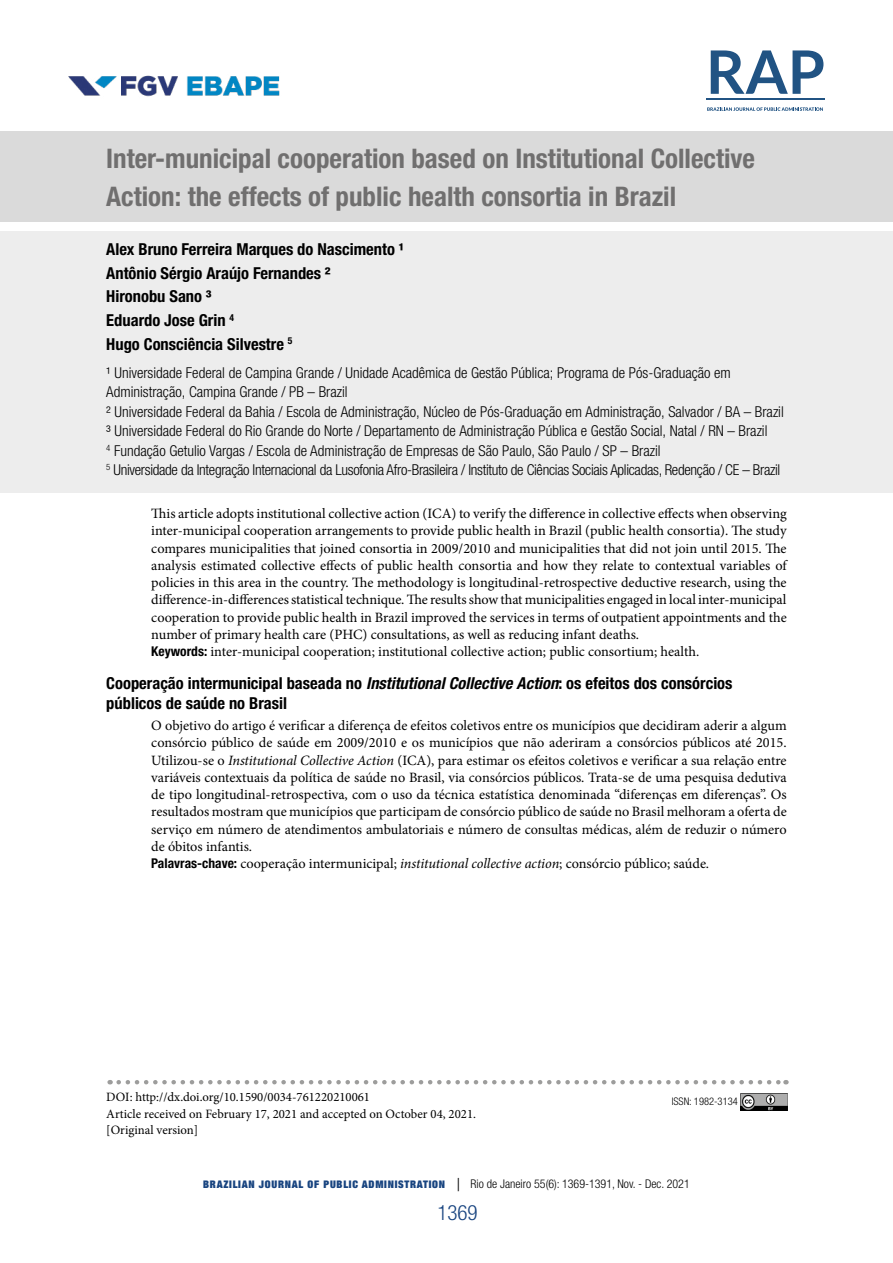
<style>
.page{position:relative;width:893px;height:1263px;background:#fff}
.page>*{position:absolute;margin:0;border:0;box-sizing:border-box;transform-origin:0 0}
.t1{font:700 condensed 27px/37.5px "Helvetica Neue LT Std";color:#706f6f}
.t2{font:300 condensed 21px "Helvetica Neue LT Std";color:#184480}
.t3{font:700 condensed 16.5px/23.7px "Helvetica Neue LT Std";color:#000}
.t4{font:300 condensed 15px/19.5px "Helvetica Neue LT Std";color:#000}
.t5{font:14.25px/17.2px "Minion Pro";color:#000}
.t6{font:12.75px/16.5px "Minion Pro";color:#000}
.t7{font:300 condensed 12px "Helvetica Neue LT Std";color:#000}
.t8{font:300 condensed 10.5px "Helvetica Neue LT Std";color:#000}
.s1{font-family:"Helvetica Neue LT Std";font-weight:700;font-stretch:condensed;font-size:13.5px}
.s2{font-style:italic}
.s3{font-family:"Helvetica Neue";font-weight:900;font-stretch:expanded;font-size:10.5px;color:#184480}
.s4{font-size:18px}
</style>
<div class="page">
<img style="left:68px;top:75px;width:212px;height:22px">
<svg style="left:707px;top:107px;width:116px;height:4px"></svg>
<hr style="left:706px;top:98px;width:119px;height:2px;background:#215383">
<svg style="left:711px;top:50px;width:112px;height:44px"></svg>
<div style="left:0;top:131px;width:892px;height:90px;background:#dadada"></div>
<div style="left:0;top:231px;width:892px;height:261px;background:#ededed"></div>
<svg style="left:119px;top:1080px;width:667px;height:4px"></svg>
<img style="left:740px;top:1094px;width:47px;height:16px">
<h1 class="t1" style="left:106px;top:139px;width:650px">Inter-municipal cooperation based on Institutional Collective<br>Action: the effects of public health consortia in Brazil</h1>
<p class="t3" style="left:106px;top:237px;width:299px">Alex Bruno Ferreira Marques do Nascimento ¹<br>Antônio Sérgio Araújo Fernandes ²<br>Hironobu Sano ³<br>Eduardo Jose Grin <sup>4<br></sup>Hugo Consciência Silvestre <sup>5</sup></p>
<p class="t4" style="left:106px;top:363px;width:679px">¹ Universidade Federal de Campina Grande / Unidade Acadêmica de Gestão Pública; Programa de Pós-Graduação em Administração, Campina Grande / PB – Brazil<br>² Universidade Federal da Bahia / Escola de Administração, Núcleo de Pós-Graduação em Administração, Salvador / BA – Brazil ³ Universidade Federal do Rio Grande do Norte / Departamento de Administração Pública e Gestão Social, Natal / RN – Brazil<br><sup>4</sup> Fundação Getulio Vargas / Escola de Administração de Empresas de São Paulo, São Paulo / SP – Brazil<br><sup>5</sup> Universidade da Integração Internacional da Lusofonia Afro-Brasileira / Instituto de Ciências Sociais Aplicadas, Redenção / CE – Brazil</p>
<p class="t5" style="left:151px;top:505px;width:637px">This article adopts institutional collective action (ICA) to verify the difference in collective effects when observing inter-municipal cooperation arrangements to provide public health in Brazil (public health consortia). The study compares municipalities that joined consortia in 2009/2010 and municipalities that did not join until 2015. The analysis estimated collective effects of public health consortia and how they relate to contextual variables of policies in this area in the country. The methodology is longitudinal-retrospective deductive research, using the difference-in-differences statistical technique. The results show that municipalities engaged in local inter-municipal cooperation to provide public health in Brazil improved the services in terms of outpatient appointments and the number of primary health care (PHC) consultations, as well as reducing infant deaths.<br><span class="s1">Keywords:</span> inter-municipal cooperation; institutional collective action; public consortium; health.</p>
<p class="t3" style="left:106px;top:673px;width:628px;line-height:19.8px">Cooperação intermunicipal baseada no <span class="s2">Institutional Collective Action</span>: os efeitos dos consórcios públicos de saúde no Brasil</p>
<p class="t5" style="left:151px;top:717px;width:637px">O objetivo do artigo é verificar a diferença de efeitos coletivos entre os municípios que decidiram aderir a algum consórcio público de saúde em 2009/2010 e os municípios que não aderiram a consórcios públicos até 2015.<br>Utilizou-se o <span class="s2">Institutional Collective Action</span> (ICA), para estimar os efeitos coletivos e verificar a sua relação entre variáveis contextuais da política de saúde no Brasil, via consórcios públicos. Trata-se de uma pesquisa dedutiva de tipo longitudinal-retrospectiva, com o uso da técnica estatística denominada “diferenças em diferenças”. Os resultados mostram que municípios que participam de consórcio público de saúde no Brasil melhoram a oferta de serviço em número de atendimentos ambulatoriais e número de consultas médicas, além de reduzir o número de óbitos infantis.<br><span class="s1">Palavras-chave:</span> cooperação intermunicipal; <span class="s2">institutional collective action</span>; consórcio público; saúde.</p>
<p class="t6" style="left:106px;top:1089px;width:371px">DOI: http://dx.doi.org/10.1590/0034-761220210061<br>Article received on February 17, 2021 and accepted on October 04, 2021. [Original version]</p>
<p class="t8" style="left:672px;top:1095px;width:68px">ISSN: 1982-3134</p>
<p class="t7" style="left:203px;top:1176px;width:488px"><span class="s3">BRAZILIAN JOURNAL OF PUBLIC ADMINISTRATION</span> <span class="s4">|</span> Rio de Janeiro 55(6): 1369-1391, Nov. - Dec. 2021</p>
<h2 class="t2" style="left:437px;top:1200px;width:42px">1369</h2>
</div>
